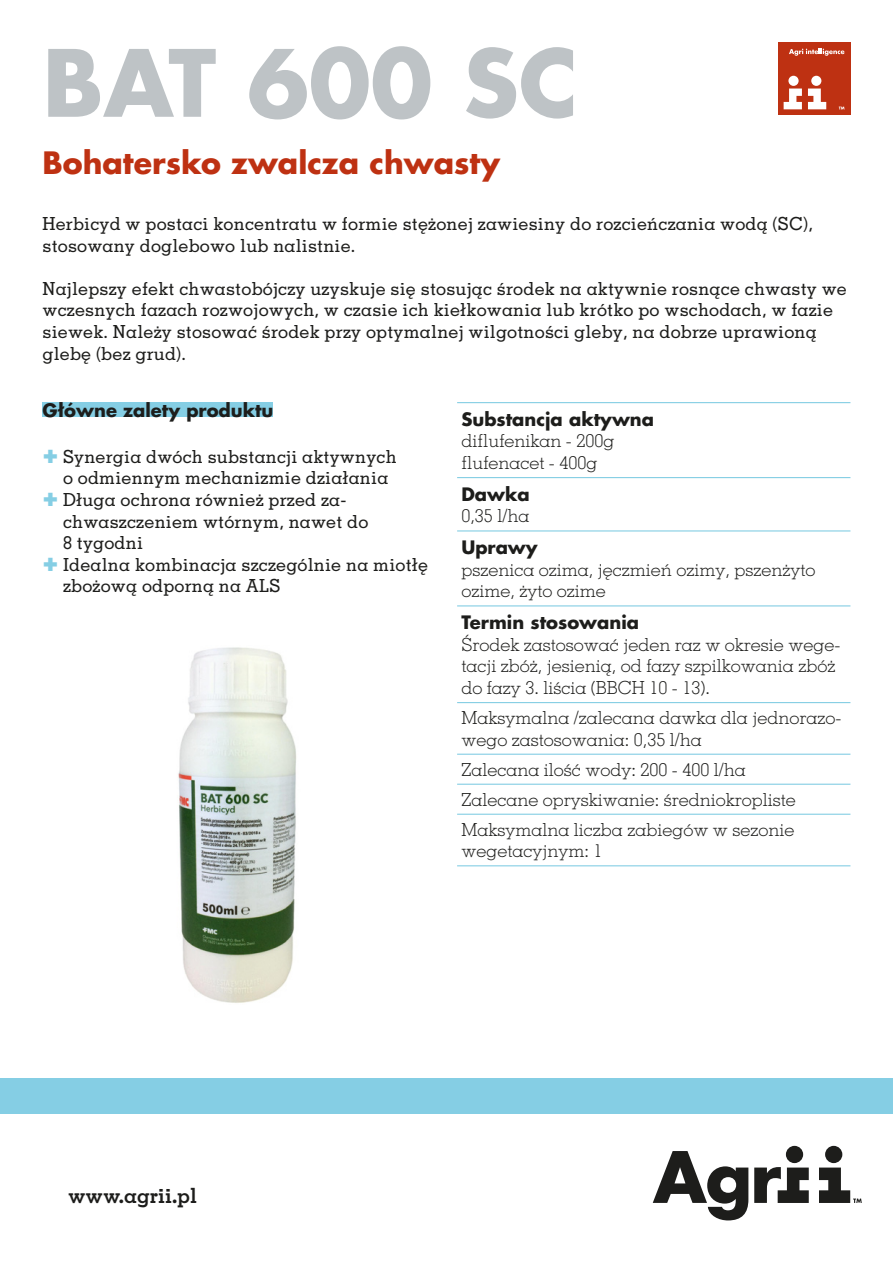
<style>
.page{position:relative;width:893px;height:1263px;background:#fff}
.page>*{position:absolute;margin:0;border:0;box-sizing:border-box;transform-origin:0 0}
.t1{font:700 90px "Futura LT Pro";color:#bec3c6}
.t2{font:700 30px "Futura LT Pro";color:#be3112}
.t3{font:700 21px "Memphis LT Pro";color:#1d1d1b}
.t4{font:500 18px/21.6px "Memphis LT Pro";letter-spacing:.01em;color:#1d1d1b}
.t5{font:300 18px/21.6px "Memphis LT Pro";color:#1d1d1b}
.ART_lead{font:700 18px "Futura LT Pro";color:#1d1d1b}
</style>
<div class="page">
<div style="left:778px;top:43px;width:72px;height:72px;background:#be3112"></div>
<svg style="left:784px;top:89px;width:18px;height:20px"></svg>
<div style="left:788px;top:76px;width:11px;height:10px;background:#fff;border-radius:50%"></div>
<svg style="left:808px;top:89px;width:18px;height:20px"></svg>
<div style="left:811px;top:76px;width:10px;height:10px;background:#fff;border-radius:50%"></div>
<svg style="left:789px;top:49px;width:55px;height:7px"></svg>
<hr style="left:457px;top:402px;width:393px;height:1px;background:#85cee4">
<hr style="left:457px;top:477px;width:393px;height:1px;background:#85cee4">
<hr style="left:457px;top:530px;width:393px;height:1px;background:#85cee4">
<hr style="left:457px;top:605px;width:393px;height:1px;background:#85cee4">
<hr style="left:457px;top:702px;width:393px;height:1px;background:#85cee4">
<hr style="left:457px;top:754px;width:393px;height:1px;background:#85cee4">
<hr style="left:457px;top:784px;width:393px;height:1px;background:#85cee4">
<hr style="left:457px;top:814px;width:393px;height:1px;background:#85cee4">
<hr style="left:457px;top:865px;width:393px;height:1px;background:#85cee4">
<div style="left:43px;top:402px;width:230px;height:15px;background:#85cee4"></div>
<div style="left:0;top:1079px;width:893px;height:35px;background:#85cee4"></div>
<svg style="left:653px;top:1151px;width:95px;height:69px"></svg>
<svg style="left:754px;top:1167px;width:55px;height:36px"></svg>
<div style="left:786px;top:1146px;width:17px;height:17px;background:#1d1d1b;border-radius:50%"></div>
<div style="left:825px;top:1146px;width:17px;height:17px;background:#1d1d1b;border-radius:50%"></div>
<svg style="left:819px;top:1167px;width:43px;height:36px"></svg>
<img style="left:178px;top:647px;width:119px;height:356px">
<p class="t1" style="left:43px;top:14px;width:537px">BAT 600 SC</p>
<p class="t2" style="left:43px;top:140px;width:459px">Bohatersko zwalcza chwasty</p>
<p class="t4" style="left:43px;top:213px;width:772px">Herbicyd w postaci koncentratu w formie stężonej zawiesiny do rozcieńczania wodą (SC), stosowany doglebowo lub nalistnie.</p>
<p class="t4" style="left:43px;top:277px;width:806px">Najlepszy efekt chwastobójczy uzyskuje się stosując środek na aktywnie rosnące chwasty we wczesnych fazach rozwojowych, w czasie ich kiełkowania lub krótko po wschodach, w fazie siewek. Należy stosować środek przy optymalnej wilgotności gleby, na dobrze uprawioną glebę (bez grud).</p>
<p class="ART_lead" style="left:43px;top:396px;width:232px">Główne zalety produktu</p>
<p class="t4" style="left:63px;top:445px;width:335px">Synergia dwóch substancji aktywnych o odmiennym mechanizmie działania</p>
<p class="t4" style="left:63px;top:489px;width:307px">Długa ochrona również przed za&shy;chwaszczeniem wtórnym, nawet do<br>8 tygodni</p>
<p class="t4" style="left:63px;top:553px;width:367px">Idealna kombinacja szczególnie na miotłę zbożową odporną na ALS</p>
<p class="ART_lead" style="left:461px;top:405px;width:194px">Substancja aktywna</p>
<p class="t5" style="left:461px;top:430px;width:154px">diflufenikan - 200g</p>
<p class="t5" style="left:461px;top:452px;width:138px">flufenacet - 400g</p>
<p class="ART_lead" style="left:461px;top:480px;width:70px">Dawka</p>
<p class="t5" style="left:461px;top:505px;width:70px">0,35 l/ha</p>
<p class="ART_lead" style="left:461px;top:534px;width:78px">Uprawy</p>
<p class="t5" style="left:461px;top:559px;width:356px">pszenica ozima, jęczmień ozimy, pszenżyto ozime, żyto ozime</p>
<p class="ART_lead" style="left:461px;top:609px;width:179px">Termin stosowania</p>
<p class="t5" style="left:461px;top:634px;width:381px">Środek zastosować jeden raz w okresie wege&shy;tacji zbóż, jesienią, od fazy szpilkowania zbóż do fazy 3. liścia (BBCH 10 - 13).</p>
<p class="t5" style="left:461px;top:707px;width:381px">Maksymalna /zalecana dawka dla jednorazo&shy;wego zastosowania: 0,35 l/ha</p>
<p class="t5" style="left:461px;top:758px;width:286px">Zalecana ilość wody: 200 - 400 l/ha</p>
<p class="t5" style="left:461px;top:788px;width:336px">Zalecane opryskiwanie: średniokropliste</p>
<p class="t5" style="left:461px;top:818px;width:334px">Maksymalna liczba zabiegów w sezonie wegetacyjnym: 1</p>
<p class="t3" style="left:68px;top:1182px;width:131px">www.agrii.pl</p>
</div>
